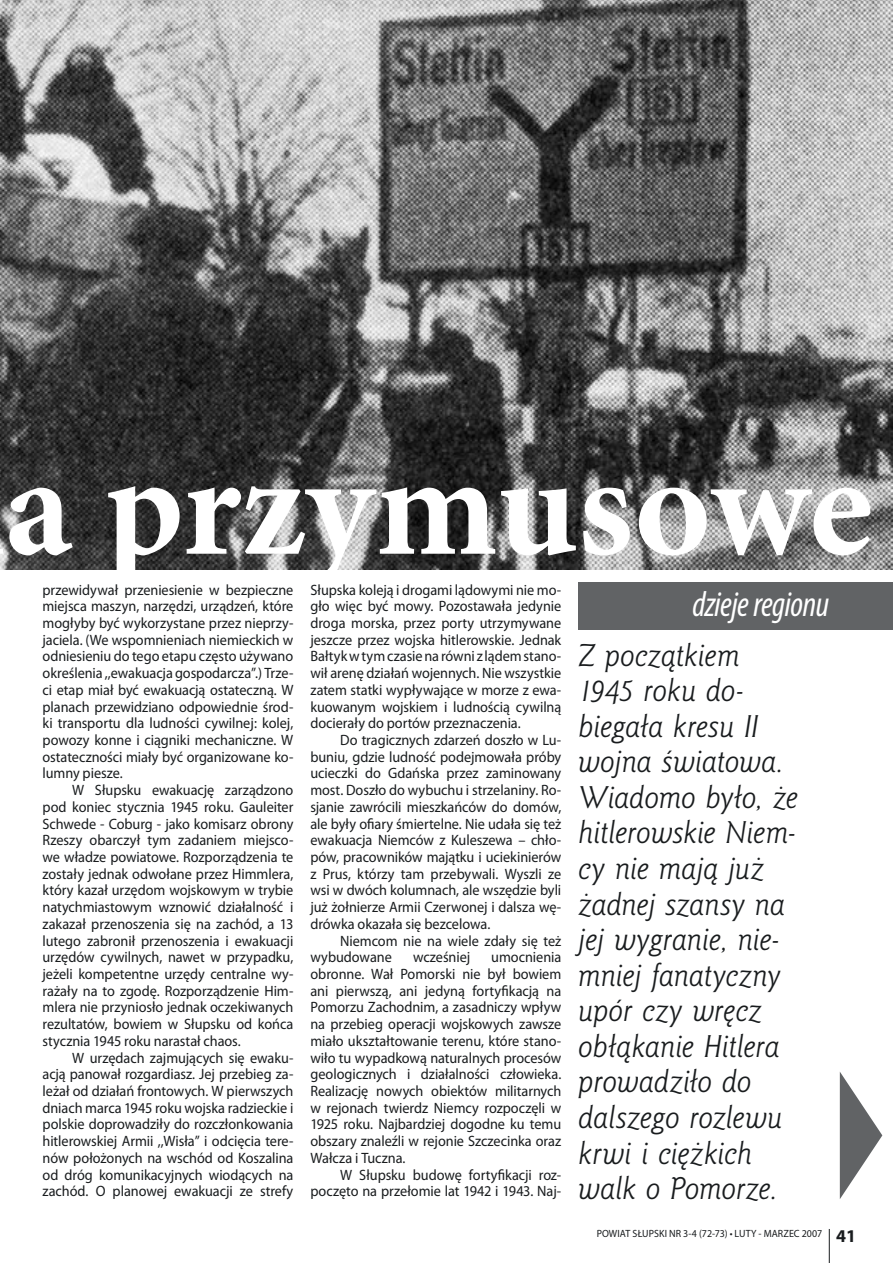
<style>
.page{position:relative;width:893px;height:1263px;background:#fff}
.page>*{position:absolute;margin:0;border:0;box-sizing:border-box;transform-origin:0 0}
.t1{font:700 145.5px "Minion Pro";color:#fff}
.t2{font:italic condensed 36px "Myriad Pro";letter-spacing:-.015em;color:#fff;scale:.95 1}
.t3{font:italic 28.5px/35.5px "Goldy EFN";letter-spacing:-.015em;color:#191c1e}
.t4{font:700 18px "Myriad Pro";color:#191c1e}
.t5{font:15px/16.6px "Myriad Pro";letter-spacing:-.005em;color:#191c1e;text-align:justify;scale:.95 1}
.t6{font:10.5px "Myriad Pro";letter-spacing:.005em;color:#191c1e;scale:.95 1}
</style>
<div class="page">
<hr style="left:829px;top:1229px;width:1px;height:34px;background:#191c1e">
<img style="left:0;top:0;width:893px;height:570px">
<div style="left:578px;top:583px;width:315px;height:47px;background:#616365"></div>
<svg style="left:840px;top:1072px;width:42px;height:127px"></svg>
<h1 class="t1" style="left:5px;top:420px;width:869px">a przymusowe</h1>
<p class="t5" style="left:310px;top:581px;width:266px">Słupska koleją i drogami lądowymi nie mo&shy;gło więc być mowy. Pozostawała jedynie droga morska, przez porty utrzymywane jeszcze przez wojska hitlerowskie. Jednak Bałtyk w tym czasie na równi z lądem stano&shy;wił arenę działań wojennych. Nie wszystkie zatem statki wypływające w morze z ewa&shy;kuowanym wojskiem i ludnością cywilną docierały do portów przeznaczenia.</p>
<p class="t5" style="left:310px;top:732px;width:266px;text-indent:30px">Do tragicznych zdarzeń doszło w Lu&shy;buniu, gdzie ludność podejmowała próby ucieczki do Gdańska przez zaminowany most. Doszło do wybuchu i strzelaniny. Ro&shy;sjanie zawrócili mieszkańców do domów, ale były ofiary śmiertelne. Nie udała się też ewakuacja Niemców z Kuleszewa – chło&shy;pów, pracowników majątku i uciekinierów z Prus, którzy tam przebywali. Wyszli ze wsi w dwóch kolumnach, ale wszędzie byli już żołnierze Armii Czerwonej i dalsza wę&shy;drówka okazała się bezcelowa.</p>
<p class="t5" style="left:310px;top:932px;width:266px;text-indent:30px">Niemcom nie na wiele zdały się też wybudowane</p>
<p class="t5" style="left:43px;top:581px;width:266px">przewidywał przeniesienie w bezpieczne miejsca maszyn, narzędzi, urządzeń, które mogłyby być wykorzystane przez nieprzy&shy;jaciela. (We wspomnieniach niemieckich w odniesieniu do tego etapu często używano określenia ,,ewakuacja gospodarcza”.) Trze&shy;ci etap miał być ewakuacją ostateczną. W planach przewidziano odpowiednie środ&shy;ki transportu dla ludności cywilnej: kolej, powozy konne i ciągniki mechaniczne. W ostateczności miały być organizowane ko&shy;lumny piesze.</p>
<p class="t5" style="left:43px;top:782px;width:266px;text-indent:30px">W Słupsku ewakuację zarządzono pod koniec stycznia 1945 roku. Gauleiter Schwede - Coburg - jako komisarz obrony Rzeszy obarczył tym zadaniem miejsco&shy;we władze powiatowe. Rozporządzenia te zostały jednak odwołane przez Himmlera, który kazał urzędom wojskowym w trybie natychmiastowym wznowić działalność i zakazał przenoszenia się na zachód, a 13 lutego zabronił przenoszenia i ewakuacji urzędów cywilnych, nawet w przypadku, jeżeli kompetentne urzędy centralne wy&shy;rażały na to zgodę. Rozporządzenie Him&shy;mlera nie przyniosło jednak oczekiwanych rezultatów, bowiem w Słupsku od końca stycznia 1945 roku narastał chaos.</p>
<p class="t5" style="left:43px;top:1049px;width:266px;text-indent:30px">W urzędach zajmujących się ewaku&shy;acją panował rozgardiasz. Jej przebieg za&shy;leżał od działań frontowych. W pierwszych dniach marca 1945 roku wojska radzieckie i polskie doprowadziły do rozczłonkowania hitlerowskiej Armii ,,Wisła” i odcięcia tere&shy;nów położonych na wschód od Koszalina od dróg komunikacyjnych wiodących na zachód. O planowej ewakuacji ze strefy</p>
<h2 class="t2" style="left:693px;top:585px;width:145px">dzieje regionu</h2>
<p class="t3" style="left:578px;top:638px;width:222px">Z początkiem<br>1945 roku do&shy;biegała kresu II wojna światowa.<br>Wiadomo było, że hitlerowskie Niem&shy;cy nie mają już żadnej szansy na jej wygranie, nie&shy;mniej fanatyczny upór czy wręcz obłąkanie Hitlera prowadziło do dalszego rozlewu krwi i ciężkich walk o Pomorze.</p>
<p class="t5" style="left:413px;top:949px;width:62px">wcześniej</p>
<p class="t5" style="left:310px;top:949px;width:266px;text-indent:181px">umocnienia obronne. Wał Pomorski nie był bowiem ani pierwszą, ani jedyną fortyfikacją na Pomorzu Zachodnim, a zasadniczy wpływ na przebieg operacji wojskowych zawsze miało ukształtowanie terenu, które stano&shy;wiło tu wypadkową naturalnych procesów geologicznych i działalności człowieka.<br>Realizację nowych obiektów militarnych w rejonach twierdz Niemcy rozpoczęli w 1925 roku. Najbardziej dogodne ku temu obszary znaleźli w rejonie Szczecinka oraz Wałcza i Tuczna.</p>
<p class="t5" style="left:310px;top:1166px;width:266px;text-align:right">W Słupsku budowę fortyfikacji roz&shy;poczęto na przełomie lat 1942 i 1943. Naj-</p>
<p class="t6" style="left:597px;top:1227px;width:239px">POWIAT SŁUPSKI NR 3-4 (72-73) • LUTY - MARZEC 2007</p>
<p class="t4" style="left:836px;top:1226px;width:21px">41</p>
</div>
